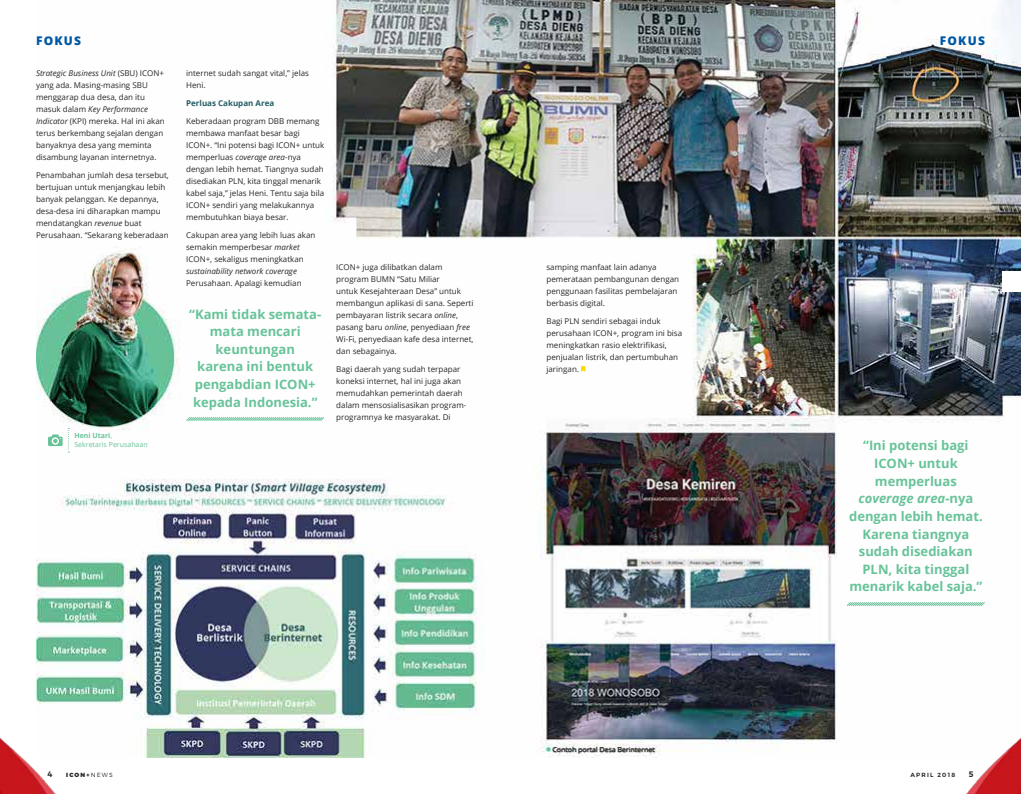
<style>
.page{position:relative;width:1021px;height:794px;background:#fff}
.page>*{position:absolute;margin:0;border:0;box-sizing:border-box;transform-origin:0 0}
.t1{font:700 13px/17.6px "Open Sans";color:#68c399;text-align:center}
.t2{font:800 12px "Open Sans";letter-spacing:.1em;color:#0058a4}
.t3{font:8px/12px "Open Sans";color:#292829}
.t4{font:italic 8px "Open Sans";color:#292829}
.t5{font:700 8px "Open Sans";color:#225c64}
.t6{font:600 8px "Montserrat";color:#292829}
.t7{font:7px/9px "Open Sans";color:#68c399}
.t8{font:7px "Open Sans";color:#292829}
.t9{font:900 6px "Montserrat";color:#292829}
.t10{font:600 6px "Montserrat";letter-spacing:.2em;color:#292829}
.s1{font-style:italic}
.s2{font-weight:700}
.s3{font-weight:300}
</style>
<div class="page">
<img style="left:36px;top:0;width:984px;height:757px">
<div style="left:1002px;top:272px;width:18px;height:20px;background:#fff"></div>
<svg style="left:581px;top:366px;width:4px;height:6px"></svg>
<svg style="left:185px;top:416px;width:140px;height:6px"></svg>
<svg style="left:846px;top:601px;width:139px;height:6px"></svg>
<svg style="left:48px;top:428px;width:21px;height:24px"></svg>
<svg style="left:546px;top:747px;width:4px;height:4px"></svg>
<img style="left:0;top:736px;width:84px;height:58px">
<img style="left:937px;top:736px;width:83px;height:58px">
<h2 class="t2" style="left:36px;top:32px;width:47px">FOKUS</h2>
<h2 class="t2" style="left:939px;top:32px;width:47px">FOKUS</h2>
<p class="t3" style="left:36px;top:66px;width:130px"><span class="s1">Strategic Business Unit</span> (SBU) ICON+ yang ada. Masing-masing SBU menggarap dua desa, dan itu masuk dalam <span class="s1">Key Performance<br>Indicator</span> (KPI) mereka. Hal ini akan terus berkembang sejalan dengan banyaknya desa yang meminta disambung layanan internetnya.</p>
<p class="t3" style="left:36px;top:168px;width:134px">Penambahan jumlah desa tersebut, bertujuan untuk menjangkau lebih banyak pelanggan. Ke depannya, desa-desa ini diharapkan mampu mendatangkan <span class="s1">revenue</span> buat<br>Perusahaan. “Sekarang keberadaan</p>
<p class="t7" style="left:74px;top:431px;width:75px"><span class="s2">Heni Utari</span>,<br>Sekretaris Perusahaan</p>
<p class="t3" style="left:186px;top:66px;width:124px">internet sudah sangat vital,” jelas<br>Heni.</p>
<p class="t5" style="left:186px;top:97px;width:90px">Perluas Cakupan Area</p>
<p class="t3" style="left:186px;top:114px;width:140px">Keberadaan program DBB memang membawa manfaat besar bagi ICON+. “Ini potensi bagi ICON+ untuk memperluas <span class="s1">coverage area</span>-nya dengan lebih hemat. Tiangnya sudah disediakan PLN, kita tinggal menarik kabel saja,” jelas Heni. Tentu saja bila ICON+ sendiri yang melakukannya membutuhkan biaya besar.</p>
<p class="t3" style="left:186px;top:228px;width:131px">Cakupan area yang lebih luas akan semakin memperbesar <span class="s1">market<br></span>ICON+, sekaligus meningkatkan</p>
<p class="t4" style="left:186px;top:265px;width:112px">sustainability network coverage</p>
<p class="t3" style="left:186px;top:276px;width:117px">Perusahaan. Apalagi kemudian</p>
<h1 class="t1" style="left:189px;top:305px;width:133px">“Kami tidak semata&shy;mata mencari keuntungan<br>karena ini bentuk pengabdian ICON+ kepada Indonesia.”</h1>
<p class="t3" style="left:336px;top:261px;width:139px">ICON+ juga dilibatkan dalam program BUMN “Satu Miliar<br>untuk Kesejahteraan Desa” untuk membangun aplikasi di sana. Seperti pembayaran listrik secara <span class="s1">online</span>, pasang baru <span class="s1">online</span>, penyediaan <span class="s1">free<br></span>Wi-Fi, penyediaan kafe desa internet, dan sebagainya.</p>
<p class="t3" style="left:336px;top:363px;width:132px">Bagi daerah yang sudah terpapar koneksi internet, hal ini juga akan memudahkan pemerintah daerah dalam mensosialisasikan program&shy;programnya ke masyarakat. Di</p>
<p class="t3" style="left:546px;top:261px;width:134px">samping manfaat lain adanya pemerataan pembangunan dengan penggunaan fasilitas pembelajaran berbasis digital.</p>
<p class="t3" style="left:546px;top:315px;width:137px">Bagi PLN sendiri sebagai induk perusahaan ICON+, program ini bisa meningkatkan rasio elektrifikasi, penjualan listrik, dan pertumbuhan jaringan.</p>
<p class="t8" style="left:552px;top:744px;width:104px">Contoh portal Desa Berinternet</p>
<h1 class="t1" style="left:849px;top:436px;width:135px">“Ini potensi bagi<br>ICON+ untuk memperluas <span class="s1">coverage area</span>-nya dengan lebih hemat.<br>Karena tiangnya sudah disediakan<br>PLN, kita tinggal menarik kabel saja.”</h1>
<p class="t6" style="left:48px;top:769px;width:6px">4</p>
<p class="t9" style="left:66px;top:771px;width:48px">ICON+<span class="s3">NEWS</span></p>
<p class="t10" style="left:910px;top:770px;width:46px">APRIL 2018</p>
<p class="t6" style="left:968px;top:769px;width:6px">5</p>
</div>
